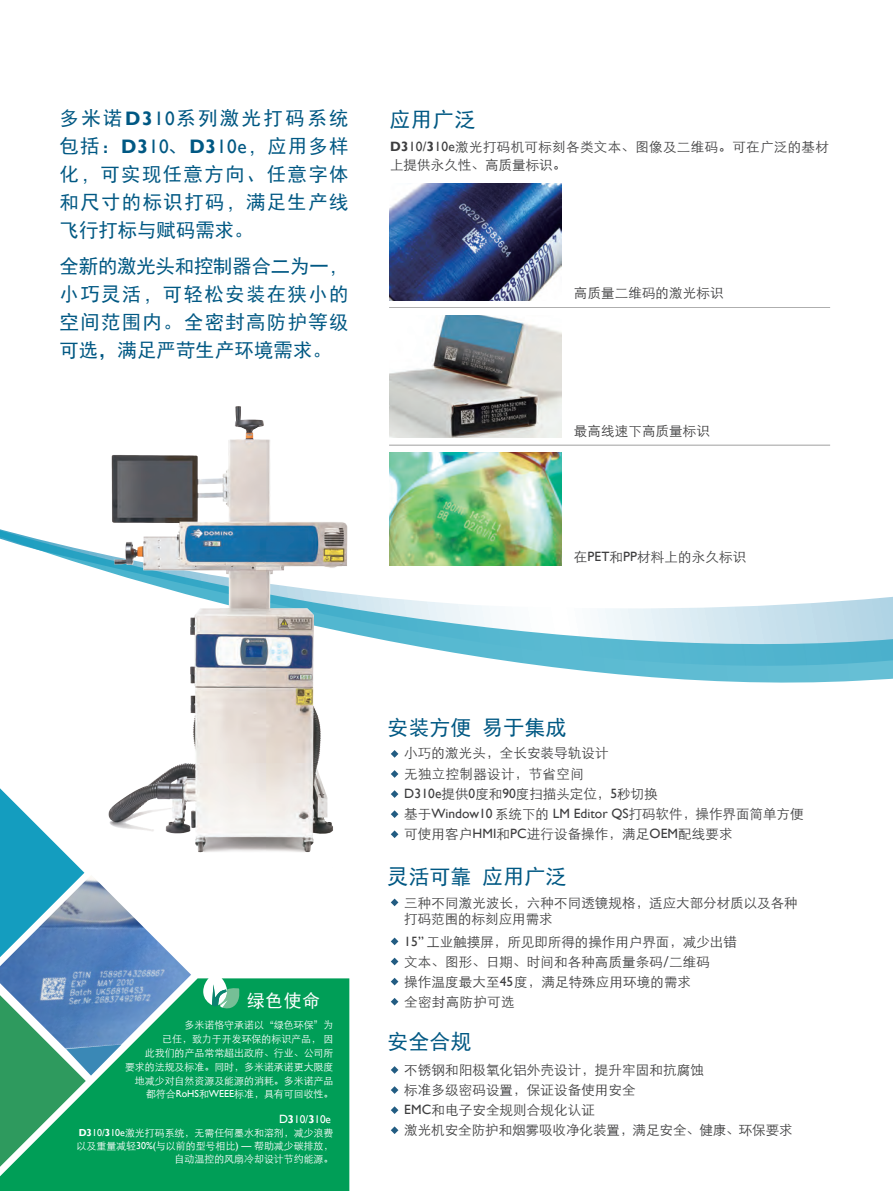
<style>
.page{position:relative;width:893px;height:1191px;background:#fff}
.page>*{position:absolute;margin:0;border:0;box-sizing:border-box;transform-origin:0 0}
.t1{font:21px "Sim Hei";letter-spacing:.005em;color:#005883}
.t2{font:19.5px/27.8px "Sim Hei";letter-spacing:.075em;color:#005883;text-align:justify}
.t3{font:18px "Sim Hei";color:#fff}
.t4{font:13.5px/20.1px "ST Xihei";letter-spacing:.01em;color:#3e3e3f}
.t5{font:11.25px "Gill Sans";color:#fff}
.t6{font:10.2px/13.8px "ST Xihei";color:#fff;text-align:right}
.s1{font-family:"Gill Sans";font-weight:700}
.s2{font-family:"Gill Sans"}
.s3{font-family:"Adobe Heiti Std"}
.s4{font-family:"ST Xihei"}
.s5{font-size:12px}
.s6{font-weight:700}
</style>
<div class="page">
<svg style="left:0;top:499px;width:892px;height:183px"></svg>
<img style="left:82px;top:406px;width:295px;height:447px">
<svg style="left:892px;top:597px;width:1px;height:82px"></svg>
<hr style="left:389px;top:307px;width:441px;height:1px;background:#3e3e3f">
<hr style="left:389px;top:445px;width:441px;height:1px;background:#3e3e3f">
<img style="left:389px;top:184px;width:172px;height:116px">
<img style="left:389px;top:453px;width:172px;height:112px">
<img style="left:389px;top:316px;width:172px;height:121px">
<img style="left:0;top:876px;width:191px;height:102px">
<svg style="left:0;top:788px;width:84px;height:169px"></svg>
<svg style="left:0;top:978px;width:349px;height:213px;background:#0c9e62"></svg>
<svg style="left:203px;top:978px;width:38px;height:31px"></svg>
<svg style="left:391px;top:790px;width:7px;height:8px"></svg>
<svg style="left:391px;top:750px;width:7px;height:7px"></svg>
<svg style="left:391px;top:770px;width:7px;height:8px"></svg>
<svg style="left:391px;top:810px;width:7px;height:8px"></svg>
<svg style="left:391px;top:830px;width:7px;height:8px"></svg>
<svg style="left:391px;top:957px;width:7px;height:8px"></svg>
<svg style="left:391px;top:898px;width:7px;height:8px"></svg>
<svg style="left:391px;top:937px;width:7px;height:8px"></svg>
<svg style="left:391px;top:977px;width:7px;height:8px"></svg>
<svg style="left:391px;top:998px;width:7px;height:7px"></svg>
<svg style="left:391px;top:1086px;width:7px;height:7px"></svg>
<svg style="left:391px;top:1066px;width:7px;height:7px"></svg>
<svg style="left:391px;top:1106px;width:7px;height:8px"></svg>
<svg style="left:391px;top:1126px;width:7px;height:8px"></svg>
<svg style="left:0;top:995px;width:122px;height:171px;background:#3ea083"></svg>
<h2 class="t2" style="left:60px;top:105px;width:290px">多米诺<span class="s1">D3</span><span class="s2">10</span>系列激光打码系统包括：<span class="s1">D3</span><span class="s2">10</span><span class="s3">、</span><span class="s1">D3</span><span class="s2">10e</span><span class="s4">，</span>应用多样化<span class="s4">，</span>可实现任意方向、任意字体和尺寸的标识打码<span class="s4">，</span>满足生产线飞行打标与赋码需求。</h2>
<h2 class="t2" style="left:60px;top:252px;width:290px">全新的激光头和控制器合二为一<span class="s4">，</span>小巧灵活<span class="s4">，</span>可轻松安装在狭小的空间范围内。全密封高防护等级可选，满足严苛生产环境需求。</h2>
<h1 class="t1" style="left:390px;top:109px;width:87px">应用广泛</h1>
<p class="t4" style="left:390px;top:137px;width:440px;line-height:18px"><span class="s1">D3</span><span class="s2">10/</span><span class="s1">3</span><span class="s2">10e</span>激光打码机可标刻各类文本、图像及二维码。可在广泛的基材上提供永久性、高质量标识。</p>
<p class="t4" style="left:574px;top:281px;width:151px">高质量二维码的激光标识</p>
<p class="t4" style="left:574px;top:419px;width:138px">最高线速下高质量标识</p>
<p class="t4" style="left:574px;top:545px;width:174px">在<span class="s2">PET</span>和<span class="s2">PP</span>材料上的永久标识</p>
<h3 class="t3" style="left:247px;top:992px;width:75px">绿色使命</h3>
<p class="t6" style="left:125px;top:1017px;width:210px">多米诺恪守承诺以“绿色环保”为<br>已任，致力于开发环保的标识产品， 因<br>此我们的产品常常超出政府、行业、公司所<br>要求的法规及标准。同时，多米诺承诺更大限度地减少对自然资源及能源的消耗。多米诺产品都符合<span class="s2">RoHS</span>和<span class="s2">WEEE</span>标准，具有可回收性。</p>
<p class="t6" style="left:77px;top:1125px;width:258px;line-height:13px"><span class="s1">D3</span><span class="s2">10/</span><span class="s1">3</span><span class="s2">10e</span>激光打码系统，无需任何墨水和溶剂，减少浪费以及重量减轻<span class="s2">30%(</span>与以前的型号相比<span class="s2">) —</span> 帮助减少碳排放，自动温控的风扇冷却设计节约能源。</p>
<p class="t5" style="left:279px;top:1112px;width:53px"><span class="s5">D</span><span class="s6">3</span>10/<span class="s6">3</span>10e</p>
<h1 class="t1" style="left:387px;top:716px;width:181px">安装方便 易于集成</h1>
<p class="t4" style="left:404px;top:742px;width:401px">小巧的激光头，全长安装导轨设计<br>无独立控制器设计，节省空间<br><span class="s2">D310e</span>提供<span class="s2">0</span>度和<span class="s2">90</span>度扫描头定位，<span class="s2">5</span>秒切换<br>基于<span class="s2">Window10</span> 系统下的 <span class="s2">LM Editor QS</span>打码软件，操作界面简单方便可使用客户<span class="s2">HMI</span>和<span class="s2">PC</span>进行设备操作，满足<span class="s2">OEM</span>配线要求</p>
<h1 class="t1" style="left:387px;top:866px;width:181px">灵活可靠 应用广泛</h1>
<p class="t4" style="left:404px;top:893px;width:395px;line-height:16.5px">三种不同激光波长，六种不同透镜规格，适应大部分材质以及各种打码范围的标刻应用需求</p>
<p class="t4" style="left:404px;top:930px;width:334px"><span class="s2">15”</span> 工业触摸屏，所见即所得的操作用户界面，减少出错文本、图形、日期、时间和各种高质量条码/二维码<br>操作温度最大至<span class="s2">45</span>度，满足特殊应用环境的需求<br>全密封高防护可选</p>
<h1 class="t1" style="left:387px;top:1031px;width:86px">安全合规</h1>
<p class="t4" style="left:404px;top:1058px;width:390px">不锈钢和阳极氧化铝外壳设计，提升牢固和抗腐蚀<br>标准多级密码设置，保证设备使用安全<br><span class="s2">EMC</span>和电子安全规则合规化认证<br>激光机安全防护和烟雾吸收净化装置，满足安全、健康、环保要求</p>
</div>
